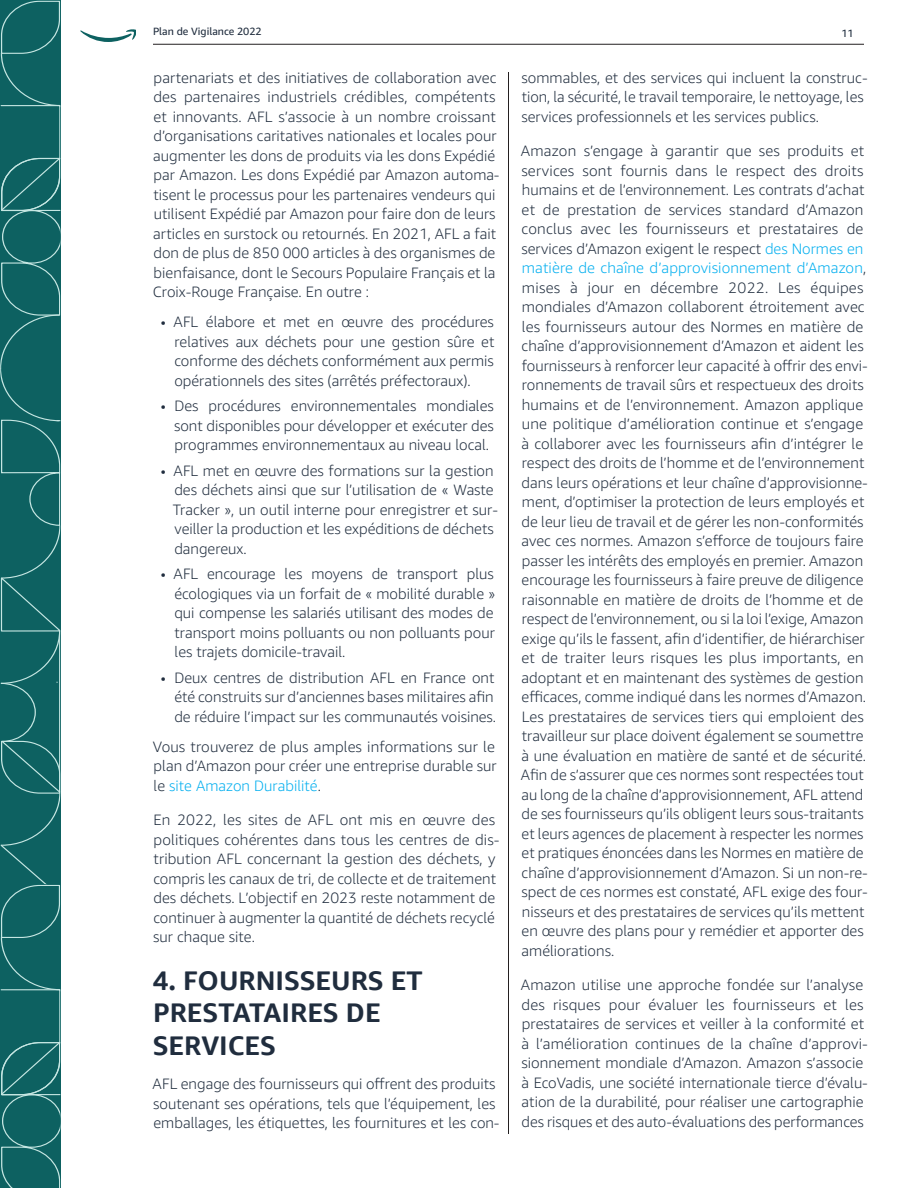
<style>
.page{position:relative;width:918px;height:1188px;background:#fff}
.page>*{position:absolute;margin:0;border:0;box-sizing:border-box;transform-origin:0 0}
.Main-Page-Title{font:700 27px/32.4px "Amazon Ember Display";color:#202d3e}
.Body_Text-smaller_SCS{font:300 15px/19.5px "Amazon Ember";letter-spacing:.005em;color:#202d3e}
.t1{font:10.5px "Amazon Ember";color:#202d3e}
.s1{color:#00aeef}
</style>
<div class="page">
<div style="left:0;top:794px;width:60px;height:50px;background:#0d6161"></div>
<svg style="left:0;top:0;width:60px;height:794px"></svg>
<svg style="left:0;top:844px;width:60px;height:344px"></svg>
<svg style="left:80px;top:29px;width:56px;height:13px"></svg>
<hr style="left:153px;top:44px;width:711px;height:1px;background:#231f20">
<hr style="left:508px;top:72px;width:1px;height:1062px;background:#231f20">
<p class="t1" style="left:153px;top:25px;width:110px">Plan de Vigilance 2022</p>
<p class="t1" style="left:842px;top:27px;width:14px">11</p>
<p class="Body_Text-smaller_SCS" style="left:153px;top:68px;width:348px">partenariats et des initiatives de collaboration avec des partenaires industriels crédibles, compétents et innovants. AFL s’associe à un nombre croissant d’organisations caritatives nationales et locales pour augmenter les dons de produits via les dons Expédié par Amazon. Les dons Expédié par Amazon automa&shy;tisent le processus pour les partenaires vendeurs qui utilisent Expédié par Amazon pour faire don de leurs articles en surstock ou retournés. En 2021, AFL a fait don de plus de 850 000 articles à des organismes de bienfaisance, dont le Secours Populaire Français et la Croix-Rouge Française. En outre :</p>
<p class="Body_Text-smaller_SCS" style="left:174px;top:312px;width:322px;text-align:justify;text-indent:-14px">• AFL élabore et met en œuvre des procédures relatives aux déchets pour une gestion sûre et conforme des déchets conformément aux permis opérationnels des sites (arrêtés préfectoraux).</p>
<p class="Body_Text-smaller_SCS" style="left:174px;top:396px;width:321px;text-align:justify;text-indent:-13px">• Des procédures environnementales mondiales sont disponibles pour développer et exécuter des programmes environnementaux au niveau local.</p>
<p class="Body_Text-smaller_SCS" style="left:173px;top:461px;width:327px;text-indent:-12px">• AFL met en œuvre des formations sur la gestion des déchets ainsi que sur l’utilisation de « Waste Tracker », un outil interne pour enregistrer et sur&shy;veiller la production et les expéditions de déchets dangereux.</p>
<p class="Body_Text-smaller_SCS" style="left:174px;top:564px;width:322px;text-align:justify;text-indent:-14px">• AFL encourage les moyens de transport plus écologiques via un forfait de « mobilité durable » qui compense les salariés utilisant des modes de transport moins polluants ou non polluants pour les trajets domicile-travail.</p>
<p class="Body_Text-smaller_SCS" style="left:174px;top:668px;width:323px;text-indent:-14px">• Deux centres de distribution AFL en France ont été construits sur d’anciennes bases militaires afin de réduire l’impact sur les communautés voisines.</p>
<p class="Body_Text-smaller_SCS" style="left:153px;top:737px;width:345px;text-align:justify">Vous trouverez de plus amples informations sur le plan d’Amazon pour créer une entreprise durable sur le <span class="s1">site Amazon Durabilité</span>.</p>
<p class="Body_Text-smaller_SCS" style="left:153px;top:810px;width:348px">En 2022, les sites de AFL ont mis en œuvre des politiques cohérentes dans tous les centres de dis&shy;tribution AFL concernant la gestion des déchets, y compris les canaux de tri, de collecte et de traitement des déchets. L’objectif en 2023 reste notamment de continuer à augmenter la quantité de déchets recyclé sur chaque site.</p>
<p class="Main-Page-Title" style="left:153px;top:964px;width:271px">4. FOURNISSEURS ET<br>PRESTATAIRES DE<br>SERVICES</p>
<p class="Body_Text-smaller_SCS" style="left:153px;top:1074px;width:348px">AFL engage des fournisseurs qui offrent des produits soutenant ses opérations, tels que l’équipement, les emballages, les étiquettes, les fournitures et les con-</p>
<p class="Body_Text-smaller_SCS" style="left:521px;top:68px;width:348px">sommables, et des services qui incluent la construc&shy;tion, la sécurité, le travail temporaire, le nettoyage, les services professionnels et les services publics.</p>
<p class="Body_Text-smaller_SCS" style="left:521px;top:141px;width:348px">Amazon s’engage à garantir que ses produits et services sont fournis dans le respect des droits humains et de l’environnement. Les contrats d’achat et de prestation de services standard d’Amazon conclus avec les fournisseurs et prestataires de services d’Amazon exigent le respect <span class="s1">des Normes en matière de chaîne d’approvisionnement d’Amazon</span>, mises à jour en décembre 2022. Les équipes mondiales d’Amazon collaborent étroitement avec les fournisseurs autour des Normes en matière de chaîne d’approvisionnement d’Amazon et aident les fournisseurs à renforcer leur capacité à offrir des envi&shy;ronnements de travail sûrs et respectueux des droits humains et de l’environnement. Amazon applique une politique d’amélioration continue et s’engage à collaborer avec les fournisseurs afin d’intégrer le respect des droits de l’homme et de l’environnement dans leurs opérations et leur chaîne d’approvisionne&shy;ment, d’optimiser la protection de leurs employés et de leur lieu de travail et de gérer les non-conformités avec ces normes. Amazon s’efforce de toujours faire passer les intérêts des employés en premier. Amazon encourage les fournisseurs à faire preuve de diligence raisonnable en matière de droits de l’homme et de respect de l’environnement, ou si la loi l’exige, Amazon exige qu’ils le fassent, afin d’identifier, de hiérarchiser et de traiter leurs risques les plus importants, en adoptant et en maintenant des systèmes de gestion efficaces, comme indiqué dans les normes d’Amazon.<br>Les prestataires de services tiers qui emploient des travailleur sur place doivent également se soumettre à une évaluation en matière de santé et de sécurité.<br>Afin de s’assurer que ces normes sont respectées tout au long de la chaîne d’approvisionnement, AFL attend de ses fournisseurs qu’ils obligent leurs sous-traitants et leurs agences de placement à respecter les normes et pratiques énoncées dans les Normes en matière de chaîne d’approvisionnement d’Amazon. Si un non-re&shy;spect de ces normes est constaté, AFL exige des four&shy;nisseurs et des prestataires de services qu’ils mettent en œuvre des plans pour y remédier et apporter des améliorations.</p>
<p class="Body_Text-smaller_SCS" style="left:521px;top:975px;width:348px">Amazon utilise une approche fondée sur l’analyse des risques pour évaluer les fournisseurs et les prestataires de services et veiller à la conformité et à l’amélioration continues de la chaîne d’approvi&shy;sionnement mondiale d’Amazon. Amazon s’associe à EcoVadis, une société internationale tierce d’évalu&shy;ation de la durabilité, pour réaliser une cartographie des risques et des auto-évaluations des performances</p>
</div>
